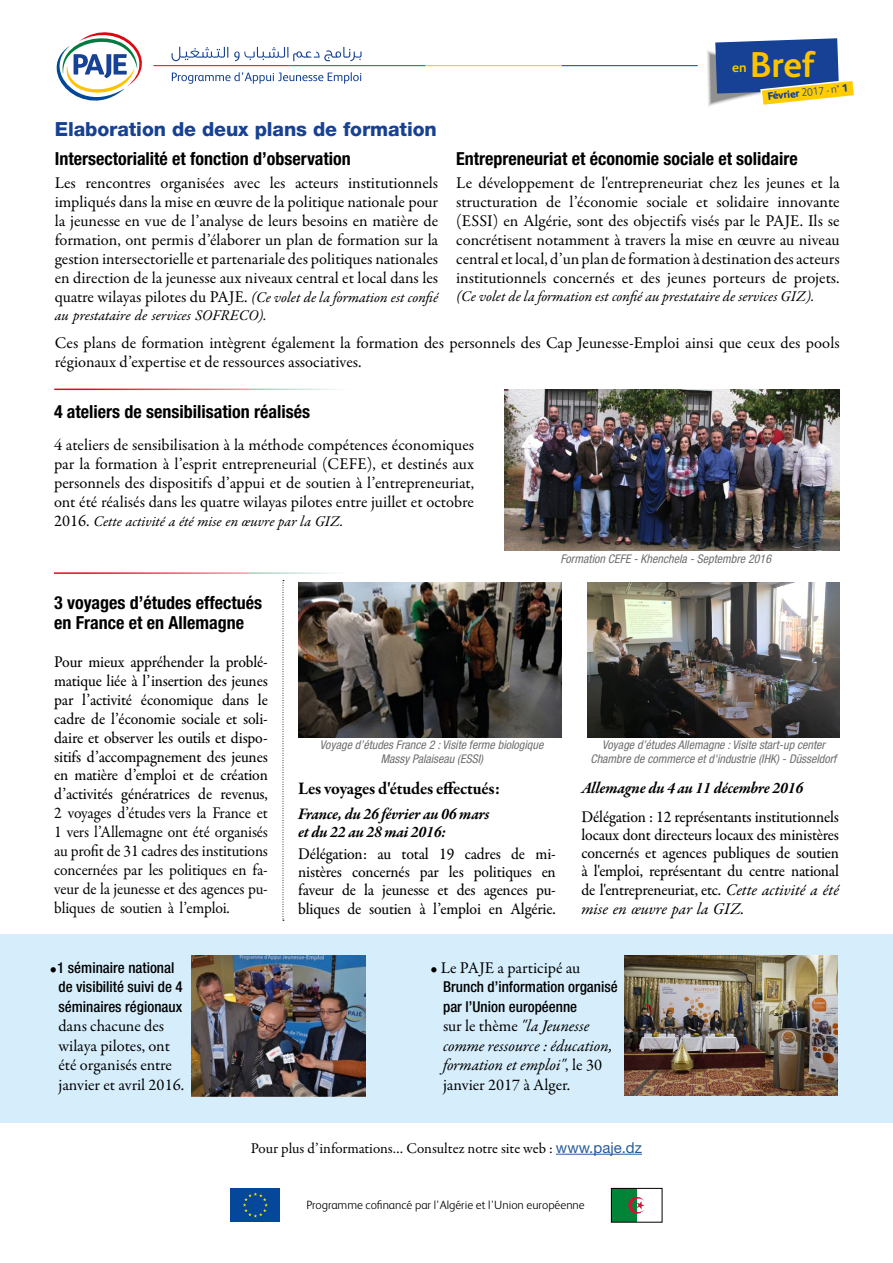
<style>
.page{position:relative;width:893px;height:1263px;background:#fff}
.page>*{position:absolute;margin:0;border:0;box-sizing:border-box;transform-origin:0 0}
.t1{font:700 36px "FS Albert";color:#fdc300}
.t2{font:800 19.5px "Helvetica Neue LT Std";letter-spacing:-.005em;color:#164194}
.t3{font:700 condensed 18px/20.7px "Helvetica Neue LT Std";color:#000}
.t4{font:700 18px "Garamond Premr Pro";letter-spacing:-.015em;color:#000;scale:.95 1}
.t5{font:16.5px/18.9px "Garamond Premr Pro";color:#000;text-align:justify}
.t6{font:500 16.5px/18.9px "Garamond Premr Pro";letter-spacing:-.015em;color:#000;text-align:justify;scale:.95 1}
.t7{font:16.5px/18.9px "Garamond Premr Pro";color:#000;text-align:justify;scale:.95 1}
.t8{font:italic 16.5px/19.5px "Garamond Premr Pro";letter-spacing:-.005em;color:#000}
.t9{font:italic 700 16.5px/18px "Garamond Premr Pro";letter-spacing:-.01em;color:#000;scale:.95 1}
.t10{font:italic 15px/18px "Garamond Premr Pro";letter-spacing:-.005em;color:#000}
.t11{font:500 condensed 15px/19.5px "Helvetica Neue LT Std";color:#000;text-align:center}
.t12{font:15px "Garamond Premr Pro";letter-spacing:-.005em;color:#000}
.t13{font:700 13.5px "FS Albert";color:#fdc300}
.t14{font:italic condensed 12px/13.5px "Helvetica Neue LT Std";color:#706f6f;text-align:center}
.t15{font:300 12px "FS Albert";color:#000}
.t16{font:800 10.8px "FS Albert";color:#164194}
.s1{font-weight:300}
.s2{font-style:normal;font-size:16.5px}
.s3{font-family:"Garamond Premr Pro";font-weight:400;font-stretch:normal;font-size:16.5px}
.s4{font-weight:400;font-style:italic}
.s5{font-style:normal}
.s6{font-family:"Helvetica Neue LT Std";color:#275b9b}
</style>
<div class="page">
<hr style="left:289px;top:65px;width:137px;height:1px;background:#007c41">
<hr style="left:426px;top:65px;width:136px;height:1px;background:#fdc300">
<hr style="left:562px;top:65px;width:136px;height:1px;background:#054798">
<svg style="left:707px;top:38px;width:147px;height:69px"></svg>
<svg style="left:56px;top:32px;width:306px;height:69px"></svg>
<img style="left:505px;top:390px;width:335px;height:160px">
<div style="left:0;top:933px;width:893px;height:189px;background:#d6eefc"></div>
<img style="left:298px;top:582px;width:264px;height:155px">
<img style="left:588px;top:582px;width:251px;height:155px">
<svg style="left:283px;top:580px;width:1px;height:341px"></svg>
<img style="left:192px;top:956px;width:174px;height:140px">
<img style="left:624px;top:956px;width:214px;height:140px">
<hr style="left:54px;top:389px;width:196px;height:1px;background:#e40521">
<hr style="left:250px;top:389px;width:195px;height:1px;background:#007c41">
<hr style="left:445px;top:389px;width:196px;height:1px;background:#fdc300">
<hr style="left:641px;top:389px;width:196px;height:1px;background:#054798">
<hr style="left:54px;top:572px;width:196px;height:2px;background:#e40521">
<hr style="left:250px;top:572px;width:195px;height:2px;background:#007c41">
<hr style="left:445px;top:572px;width:196px;height:2px;background:#fdc300">
<hr style="left:641px;top:572px;width:195px;height:2px;background:#054798">
<hr style="left:556px;top:1154px;width:86px;height:1px;background:#275b9b">
<div style="left:231px;top:1188px;width:49px;height:34px;background:#054798"></div>
<svg style="left:243px;top:1192px;width:25px;height:25px"></svg>
<div style="left:611px;top:1188px;width:26px;height:34px;background:#008438"></div>
<svg style="left:628px;top:1196px;width:16px;height:18px"></svg>
<div style="left:611px;top:1188px;width:51px;height:34px;border:1px solid #000"></div>
<h1 class="t1" style="left:750px;top:44px;width:67px">Bref</h1>
<p class="t16" style="left:767px;top:90px;width:82px;rotate:-6deg">Février <span class="s1">2017 - n°</span> 1</p>
<p class="t13" style="left:732px;top:59px;width:16px">en</p>
<p class="t2" style="left:55px;top:117px;width:384px">Elaboration de deux plans de formation</p>
<p class="t3" style="left:55px;top:148px;width:298px">Intersectorialité et fonction d’observation</p>
<p class="t5" style="left:55px;top:174px;width:385px">Les rencontres organisées avec les acteurs institutionnels impliqués dans la mise en œuvre de la politique nationale pour la jeunesse en vue de l’analyse de leurs besoins en matière de formation, ont permis d’élaborer un plan de formation sur la gestion intersectorielle et partenariale des politiques nationales en direction de la jeunesse aux niveaux central et local dans les</p>
<p class="t10" style="left:55px;top:289px;width:385px"><span class="s2">quatre wilayas pilotes du PAJE.</span> (Ce volet de la formation est confié au prestataire de services SOFRECO).</p>
<p class="t3" style="left:456px;top:148px;width:343px">Entrepreneuriat et économie sociale et solidaire</p>
<p class="t5" style="left:456px;top:174px;width:385px">Le développement de l'entrepreneuriat chez les jeunes et la structuration de l’économie sociale et solidaire innovante (ESSI) en Algérie, sont des objectifs visés par le PAJE. Ils se concrétisent notamment à travers la mise en œuvre au niveau central et local, d’un plan de formation à destination des acteurs institutionnels concernés et des jeunes porteurs de projets.</p>
<p class="t10" style="left:456px;top:288px;width:360px">(Ce volet de la formation est confié au prestataire de services GIZ).</p>
<p class="t5" style="left:55px;top:334px;width:786px">Ces plans de formation intègrent également la formation des personnels des Cap Jeunesse-Emploi ainsi que ceux des pools régionaux d’expertise et de ressources associatives.</p>
<p class="t3" style="left:54px;top:401px;width:258px">4 ateliers de sensibilisation réalisés</p>
<p class="t5" style="left:54px;top:436px;width:422px">4 ateliers de sensibilisation à la méthode compétences économiques par la formation à l’esprit entrepreneurial (CEFE), et destinés aux personnels des dispositifs d’appui et de soutien à l’entrepreneuriat, ont été réalisés dans les quatre wilayas pilotes entre juillet et octobre</p>
<p class="t10" style="left:54px;top:513px;width:291px"><span class="s2">2016.</span> Cette activité a été mise en œuvre par la GIZ.</p>
<p class="t14" style="left:561px;top:552px;width:212px">Formation CEFE - Khenchela - Septembre 2016</p>
<p class="t3" style="left:54px;top:592px;width:209px">3 voyages d’études effectués en France et en Allemagne</p>
<p class="t6" style="left:54px;top:652px;width:226px">Pour mieux appréhender la problé&shy;matique liée à l’insertion des jeunes par l’activité économique dans le cadre de l’économie sociale et soli&shy;daire et observer les outils et dispo&shy;sitifs d’accompagnement des jeunes en matière d’emploi et de création d’activités génératrices de revenus,</p>
<p class="t7" style="left:54px;top:804px;width:226px">2 voyages d’études vers la France et 1 vers l’Allemagne ont été organisés au profit de 31 cadres des institutions concernées par les politiques en fa&shy;veur de la jeunesse et des agences pu&shy;bliques de soutien à l’emploi.</p>
<p class="t11" style="left:50px;top:957px;width:134px"><span class="s3">•</span>1 séminaire national de visibilité suivi de 4 séminaires régionaux</p>
<p class="t5" style="left:58px;top:1016px;width:127px;line-height:19.5px;text-align:left">dans chacune des wilaya pilotes, ont été organisés entre janvier et avril 2016.</p>
<p class="t14" style="left:320px;top:739px;width:225px">Voyage d’études France 2 : Visite ferme biologique<br>Massy Palaiseau (ESSI)</p>
<p class="t14" style="left:590px;top:739px;width:247px">Voyage d’études Allemagne : Visite start-up center<br>Chambre de commerce et d'industrie (IHK) - Düsseldorf</p>
<p class="t4" style="left:298px;top:778px;width:214px">Les voyages d'études effectués:</p>
<p class="t9" style="left:298px;top:805px;width:203px">France, du 26 février au 06 mars et du 22 au 28 mai 2016:</p>
<p class="t6" style="left:298px;top:845px;width:273px;line-height:18.3px">Délégation: au total 19 cadres de mi&shy;nistères concernés par les politiques en faveur de la jeunesse et des agences pu&shy;bliques de soutien à l’emploi en Algérie.</p>
<p class="t9" style="left:581px;top:780px;width:235px">Allemagne du 4 au 11 décembre 2016</p>
<p class="t6" style="left:581px;top:808px;width:273px;line-height:18.5px">Délégation : 12 représentants institutionnels locaux dont directeurs locaux des ministères concernés et agences publiques de soutien à l'emploi, représentant du centre national de l'entrepreneuriat, etc. <span class="s4">Cette activité a été mise en œuvre par la GIZ.</span></p>
<p class="t5" style="left:430px;top:958px;width:152px">• Le PAJE a participé au</p>
<p class="t11" style="left:443px;top:977px;width:176px;text-align:left">Brunch d’information organisé par l’Union européenne</p>
<p class="t8" style="left:443px;top:1017px;width:171px"><span class="s5">sur le thème</span> "la Jeunesse comme ressource : éducation, formation et emploi"<span class="s5">, le 30 janvier 2017 à Alger.</span></p>
<p class="t12" style="left:251px;top:1139px;width:393px">Pour plus d’informations… Consultez notre site web : <span class="s6">www.paje.dz</span></p>
<p class="t15" style="left:306px;top:1198px;width:280px">Programme cofinancé par l'Algérie et l'Union européenne</p>
</div>
